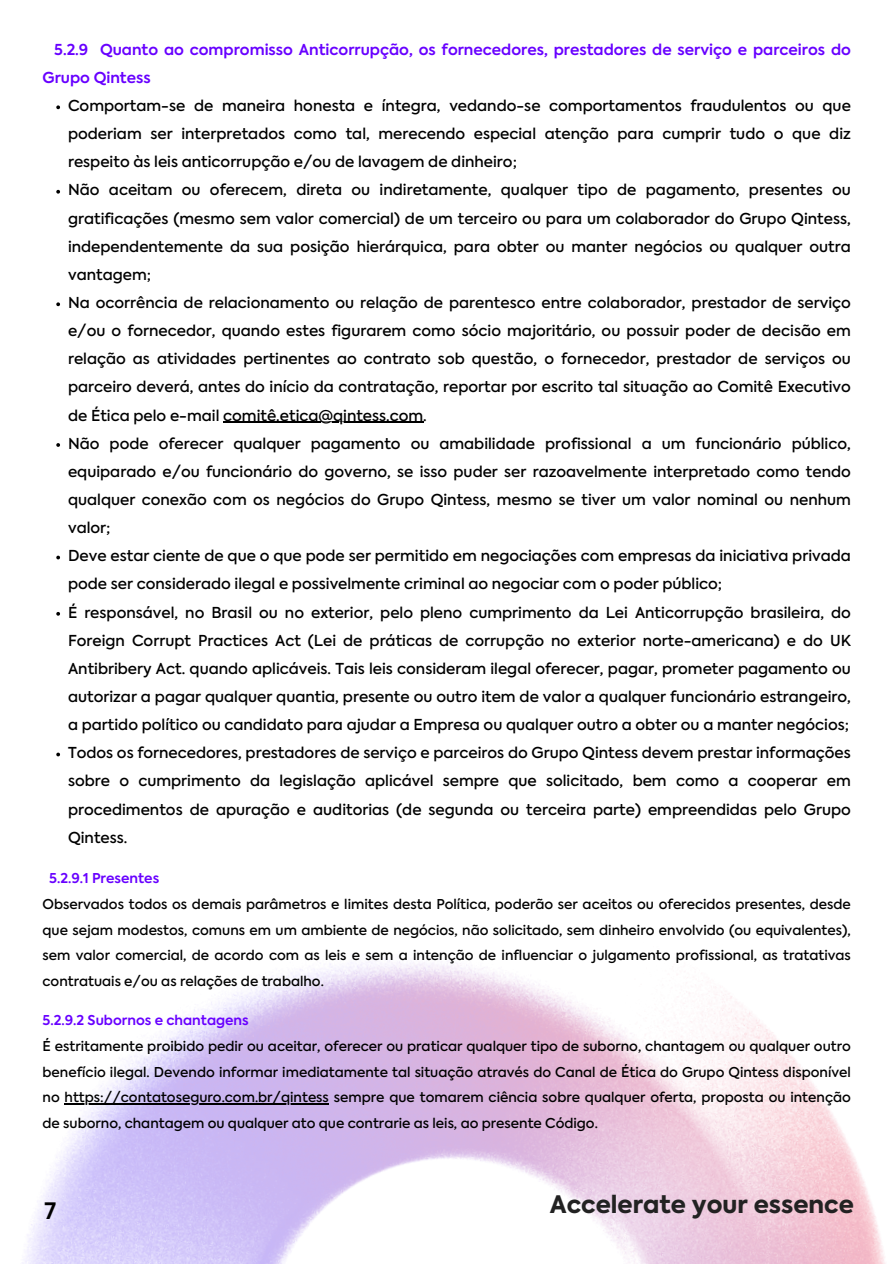
<style>
.page{position:relative;width:893px;height:1264px;background:#fff}
.page>*{position:absolute;margin:0;border:0;box-sizing:border-box;transform-origin:0 0}
.t1{font:800 24px "Axiforma";color:#222}
.t2{font:600 22.5px "Axiforma";color:#000}
.t3{font:500 15px/28px "Axiforma";color:#000;text-align:justify}
.t4{font:600 15px/28px "Axiforma";color:#6800ff}
.t5{font:500 13.5px/25.7px "Axiforma";color:#000;text-align:justify}
.t6{font:600 13.5px "Axiforma";color:#6800ff}
</style>
<div class="page">
<img style="left:22px;top:959px;width:863px;height:304px">
<svg style="left:56px;top:105px;width:4px;height:4px"></svg>
<svg style="left:56px;top:190px;width:4px;height:4px"></svg>
<svg style="left:56px;top:302px;width:4px;height:4px"></svg>
<hr style="left:223px;top:422px;width:200px;height:1px;background:#000">
<svg style="left:56px;top:443px;width:4px;height:4px"></svg>
<svg style="left:56px;top:555px;width:4px;height:4px"></svg>
<svg style="left:56px;top:612px;width:4px;height:3px"></svg>
<svg style="left:56px;top:752px;width:4px;height:4px"></svg>
<hr style="left:65px;top:1103px;width:264px;height:1px;background:#000">
<p class="t4" style="left:43px;top:37px;width:809px;text-indent:12px">5.2.9 Quanto ao compromisso Anticorrupção, os fornecedores, prestadores de serviço e parceiros do<br>Grupo Qintess</p>
<p class="t3" style="left:68px;top:93px;width:784px">Comportam-se de maneira honesta e íntegra, vedando-se comportamentos fraudulentos ou que poderiam ser interpretados como tal, merecendo especial atenção para cumprir tudo o que diz respeito às leis anticorrupção e/ou de lavagem de dinheiro;</p>
<p class="t3" style="left:68px;top:177px;width:784px">Não aceitam ou oferecem, direta ou indiretamente, qualquer tipo de pagamento, presentes ou gratificações (mesmo sem valor comercial) de um terceiro ou para um colaborador do Grupo Qintess, independentemente da sua posição hierárquica, para obter ou manter negócios ou qualquer outra vantagem;</p>
<p class="t3" style="left:68px;top:290px;width:784px">Na ocorrência de relacionamento ou relação de parentesco entre colaborador, prestador de serviço e/ou o fornecedor, quando estes figurarem como sócio majoritário, ou possuir poder de decisão em relação as atividades pertinentes ao contrato sob questão, o fornecedor, prestador de serviços ou parceiro deverá, antes do início da contratação, reportar por escrito tal situação ao Comitê Executivo de Ética pelo e-mail comitê.etica@qintess.com.</p>
<p class="t3" style="left:68px;top:430px;width:784px">Não pode oferecer qualquer pagamento ou amabilidade profissional a um funcionário público, equiparado e/ou funcionário do governo, se isso puder ser razoavelmente interpretado como tendo qualquer conexão com os negócios do Grupo Qintess, mesmo se tiver um valor nominal ou nenhum valor;</p>
<p class="t3" style="left:68px;top:543px;width:784px">Deve estar ciente de que o que pode ser permitido em negociações com empresas da iniciativa privada pode ser considerado ilegal e possivelmente criminal ao negociar com o poder público;</p>
<p class="t3" style="left:68px;top:599px;width:784px">É responsável, no Brasil ou no exterior, pelo pleno cumprimento da Lei Anticorrupção brasileira, do Foreign Corrupt Practices Act (Lei de práticas de corrupção no exterior norte-americana) e do UK Antibribery Act. quando aplicáveis. Tais leis consideram ilegal oferecer, pagar, prometer pagamento ou autorizar a pagar qualquer quantia, presente ou outro item de valor a qualquer funcionário estrangeiro, a partido político ou candidato para ajudar a Empresa ou qualquer outro a obter ou a manter negócios;</p>
<p class="t3" style="left:68px;top:740px;width:784px">Todos os fornecedores, prestadores de serviço e parceiros do Grupo Qintess devem prestar informações sobre o cumprimento da legislação aplicável sempre que solicitado, bem como a cooperar em procedimentos de apuração e auditorias (de segunda ou terceira parte) empreendidas pelo Grupo Qintess.</p>
<p class="t6" style="left:49px;top:872px;width:111px">5.2.9.1 Presentes</p>
<p class="t5" style="left:43px;top:892px;width:809px">Observados todos os demais parâmetros e limites desta Política, poderão ser aceitos ou oferecidos presentes, desde que sejam modestos, comuns em um ambiente de negócios, não solicitado, sem dinheiro envolvido (ou equivalentes), sem valor comercial, de acordo com as leis e sem a intenção de influenciar o julgamento profissional, as tratativas contratuais e/ou as relações de trabalho.</p>
<p class="t6" style="left:43px;top:1014px;width:208px">5.2.9.2 Subornos e chantagens</p>
<p class="t5" style="left:43px;top:1034px;width:809px">É estritamente proibido pedir ou aceitar, oferecer ou praticar qualquer tipo de suborno, chantagem ou qualquer outro benefício ilegal. Devendo informar imediatamente tal situação através do Canal de Ética do Grupo Qintess disponível no https://contatoseguro.com.br/qintess sempre que tomarem ciência sobre qualquer oferta, proposta ou intenção de suborno, chantagem ou qualquer ato que contrarie as leis, ao presente Código.</p>
<p class="t2" style="left:45px;top:1201px;width:13px">7</p>
<p class="t1" style="left:550px;top:1194px;width:305px">Accelerate your essence</p>
</div>
